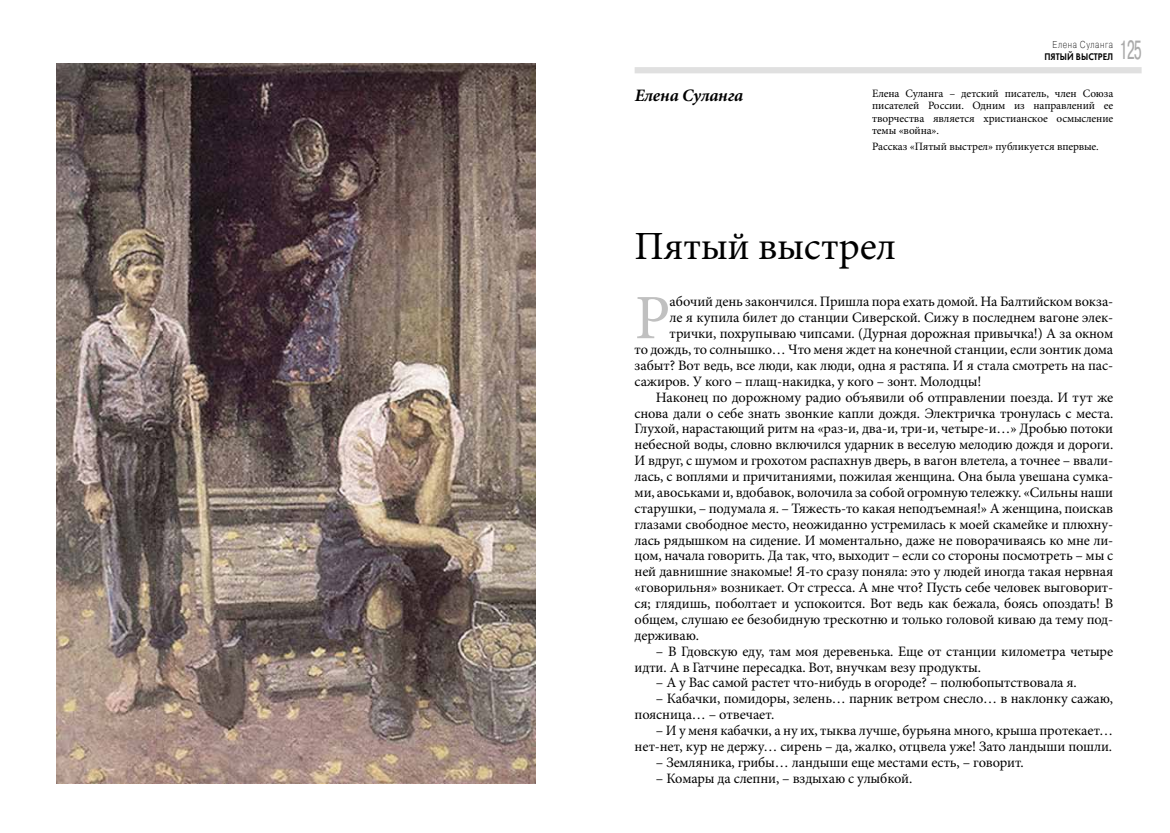
<style>
.page{position:relative;width:1170px;height:833px;background:#fff}
.page>*{position:absolute;margin:0;border:0;box-sizing:border-box;transform-origin:0 0}
.t1{font:63.25px "Minion Pro";color:#c0c0c0}
.t2{font:40px "Minion Pro";letter-spacing:-.01em;color:#000}
.t3{font:26.25px "Pragmatica Cond C";color:#aaa;scale:.65 1}
.t4{font:italic 700 17.5px "Minion Pro";letter-spacing:-.01em;color:#000}
.t5{font:14.38px/15.9px "Minion Pro";letter-spacing:-.01em;color:#000}
.t6{font:11.25px/12.5px "Minion Pro";letter-spacing:-.01em;color:#000;text-align:justify}
.t7{font:10px "Pragmatica Light C";letter-spacing:.08em;color:#000;scale:.8 1}
.t8{font:10px "Futura Demi C";letter-spacing:.005em;color:#000;scale:.9 1}
</style>
<div class="page">
<div style="left:634px;top:67px;width:507px;height:6px;background:#e0e0e0"></div>
<img style="left:57px;top:64px;width:478px;height:719px">
<p class="t4" style="left:634px;top:83px;width:110px">Елена Суланга</p>
<p class="t7" style="left:1052px;top:39px;width:77px">Елена Суланга</p>
<p class="t8" style="left:1044px;top:51px;width:78px">ПЯТЫЙ ВЫСТРЕЛ</p>
<h3 class="t3" style="left:1119px;top:35px;width:36px">125</h3>
<p class="t6" style="left:872px;top:87px;width:242px">Елена Суланга – детский писатель, член Союза писателей России. Одним из направлений ее творчества является христианское осмысление темы «война».</p>
<p class="t6" style="left:872px;top:141px;width:228px">Рассказ «Пятый выстрел» публикуется впервые.</p>
<h2 class="t2" style="left:634px;top:220px;width:263px">Пятый выстрел</h2>
<h1 class="t1" style="left:634px;top:276px;width:37px">Р</h1>
<p class="t5" style="left:669px;top:294px;width:445px">абочий день закончился. Пришла пора ехать домой. На Балтийском вокза-</p>
<p class="t5" style="left:669px;top:310px;width:445px">ле я купила билет до станции Сиверской. Сижу в последнем вагоне элек-</p>
<p class="t5" style="left:669px;top:326px;width:445px">трички, похрупываю чипсами. (Дурная дорожная привычка!) А за окном</p>
<p class="t5" style="left:634px;top:341px;width:480px">то дождь, то солнышко… Что меня ждет на конечной станции, если зонтик дома</p>
<p class="t5" style="left:634px;top:357px;width:480px">забыт? Вот ведь, все люди, как люди, одна я растяпа. И я стала смотреть на пас-</p>
<p class="t5" style="left:634px;top:373px;width:348px">сажиров. У кого – плащ-накидка, у кого – зонт. Молодцы!</p>
<p class="t5" style="left:656px;top:389px;width:459px">Наконец по дорожному радио объявили об отправлении поезда. И тут же</p>
<p class="t5" style="left:634px;top:405px;width:480px">снова дали о себе знать звонкие капли дождя. Электричка тронулась с места.</p>
<p class="t5" style="left:634px;top:421px;width:480px">Глухой, нарастающий ритм на «раз-и, два-и, три-и, четыре-и…» Дробью потоки</p>
<p class="t5" style="left:634px;top:437px;width:480px">небесной воды, словно включился ударник в веселую мелодию дождя и дороги.</p>
<p class="t5" style="left:634px;top:453px;width:480px">И вдруг, с шумом и грохотом распахнув дверь, в вагон влетела, а точнее – ввали-</p>
<p class="t5" style="left:634px;top:468px;width:480px">лась, с воплями и причитаниями, пожилая женщина. Она была увешана сумка-</p>
<p class="t5" style="left:634px;top:484px;width:480px">ми, авоськами и, вдобавок, волочила за собой огромную тележку. «Сильны наши</p>
<p class="t5" style="left:634px;top:500px;width:480px">старушки, – подумала я. – Тяжесть-то какая неподъемная!» А женщина, поискав</p>
<p class="t5" style="left:634px;top:516px;width:480px">глазами свободное место, неожиданно устремилась к моей скамейке и плюхну-</p>
<p class="t5" style="left:634px;top:532px;width:480px">лась рядышком на сидение. И моментально, даже не поворачиваясь ко мне ли-</p>
<p class="t5" style="left:634px;top:548px;width:480px">цом, начала говорить. Да так, что, выходит – если со стороны посмотреть – мы с</p>
<p class="t5" style="left:634px;top:564px;width:480px">ней давнишние знакомые! Я-то сразу поняла: это у людей иногда такая нервная</p>
<p class="t5" style="left:634px;top:580px;width:480px">«говорильня» возникает. От стресса. А мне что? Пусть себе человек выговорит-</p>
<p class="t5" style="left:634px;top:595px;width:480px">ся; глядишь, поболтает и успокоится. Вот ведь как бежала, боясь опоздать! В</p>
<p class="t5" style="left:634px;top:611px;width:480px">общем, слушаю ее безобидную трескотню и только головой киваю да тему под-</p>
<p class="t5" style="left:634px;top:627px;width:66px">держиваю.</p>
<p class="t5" style="left:634px;top:643px;width:480px;text-indent:21px">– В Гдовскую еду, там моя деревенька. Еще от станции километра четыре идти. А в Гатчине пересадка. Вот, внучкам везу продукты.</p>
<p class="t5" style="left:656px;top:675px;width:422px">– А у Вас самой растет что-нибудь в огороде? – полюбопытствовала я.</p>
<p class="t5" style="left:634px;top:691px;width:480px;text-indent:21px">– Кабачки, помидоры, зелень… парник ветром снесло… в наклонку сажаю, поясница… – отвечает.</p>
<p class="t5" style="left:634px;top:722px;width:480px;text-align:right">– И у меня кабачки, а ну их, тыква лучше, бурьяна много, крыша протекает… нет-нет, кур не держу… сирень – да, жалко, отцвела уже! Зато ландыши пошли.</p>
<p class="t5" style="left:656px;top:754px;width:369px">– Земляника, грибы… ландыши еще местами есть, – говорит.</p>
<p class="t5" style="left:656px;top:770px;width:258px">– Комары да слепни, – вздыхаю с улыбкой.</p>
</div>
